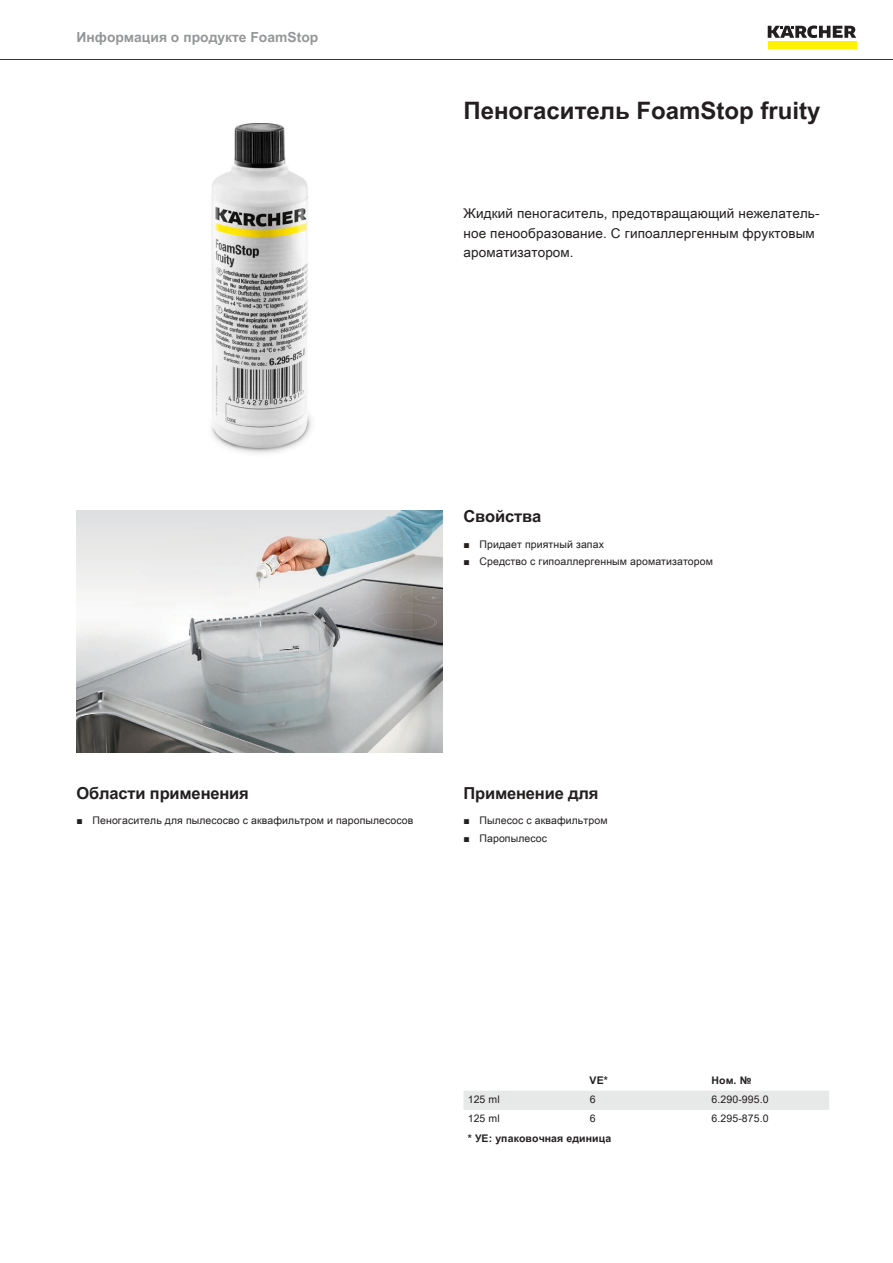
<style>
.page{position:relative;width:893px;height:1263px;background:#fff}
.page>*{position:absolute;margin:0;border:0;box-sizing:border-box;transform-origin:0 0}
.t1{font:700 24px "Arial Unicode MS";color:#231f20}
.t2{font:700 16.5px "Arial Unicode MS";letter-spacing:-.01em;color:#231f20}
.t3{font:700 13.8px "Arial Unicode MS";color:#949698}
.t4{font:13.5px/19.5px "Arial Unicode MS";letter-spacing:.01em;color:#231f20}
.t5{font:10.5px "Arial Unicode MS";letter-spacing:.01em;color:#231f20}
.t6{font:700 10.5px "Arial Unicode MS";letter-spacing:.01em;color:#231f20}
.s1{font-family:"Arial"}
</style>
<div class="page">
<hr style="left:0;top:59px;width:893px;height:1px;background:#231f20">
<div style="left:768px;top:42px;width:88px;height:7px;background:#fff200"></div>
<svg style="left:768px;top:26px;width:88px;height:12px"></svg>
<img style="left:211px;top:123px;width:101px;height:331px">
<img style="left:77px;top:510px;width:365px;height:243px">
<div style="left:463px;top:1091px;width:366px;height:19px;background:#e7e8e8"></div>
<h3 class="t3" style="left:77px;top:27px;width:243px">Информация о продукте FoamStop</h3>
<h1 class="t1" style="left:463px;top:93px;width:358px">Пеногаситель FoamStop fruity</h1>
<p class="t4" style="left:463px;top:203px;width:358px">Жидкий пеногаситель, предотвращающий нежелатель&shy;ное пенообразование. С гипоаллергенным фруктовым ароматизатором.</p>
<h2 class="t2" style="left:463px;top:504px;width:79px">Свойства</h2>
<p class="t5" style="left:463px;top:536px;width:142px"><span class="s1">■</span> Придает приятный запах</p>
<p class="t5" style="left:463px;top:554px;width:251px"><span class="s1">■</span> Средство с гипоаллергенным ароматизатором</p>
<h2 class="t2" style="left:77px;top:780px;width:174px">Области применения</h2>
<p class="t5" style="left:77px;top:813px;width:338px"><span class="s1">■</span> Пеногаситель для пылесосво с аквафильтром и паропылесосов</p>
<h2 class="t2" style="left:463px;top:780px;width:136px">Применение для</h2>
<p class="t5" style="left:463px;top:813px;width:146px"><span class="s1">■</span> Пылесос с аквафильтром</p>
<p class="t5" style="left:463px;top:830px;width:85px"><span class="s1">■</span> Паропылесос</p>
<p class="t6" style="left:590px;top:1073px;width:20px">VE*</p>
<p class="t6" style="left:712px;top:1073px;width:41px">Ном. №</p>
<p class="t5" style="left:468px;top:1092px;width:34px">125 ml</p>
<p class="t5" style="left:590px;top:1092px;width:7px">6</p>
<p class="t5" style="left:712px;top:1092px;width:59px">6.290-995.0</p>
<p class="t5" style="left:468px;top:1111px;width:34px">125 ml</p>
<p class="t5" style="left:590px;top:1111px;width:7px">6</p>
<p class="t5" style="left:712px;top:1111px;width:59px">6.295-875.0</p>
<p class="t6" style="left:468px;top:1130px;width:145px">* УЕ: упаковочная единица</p>
</div>
